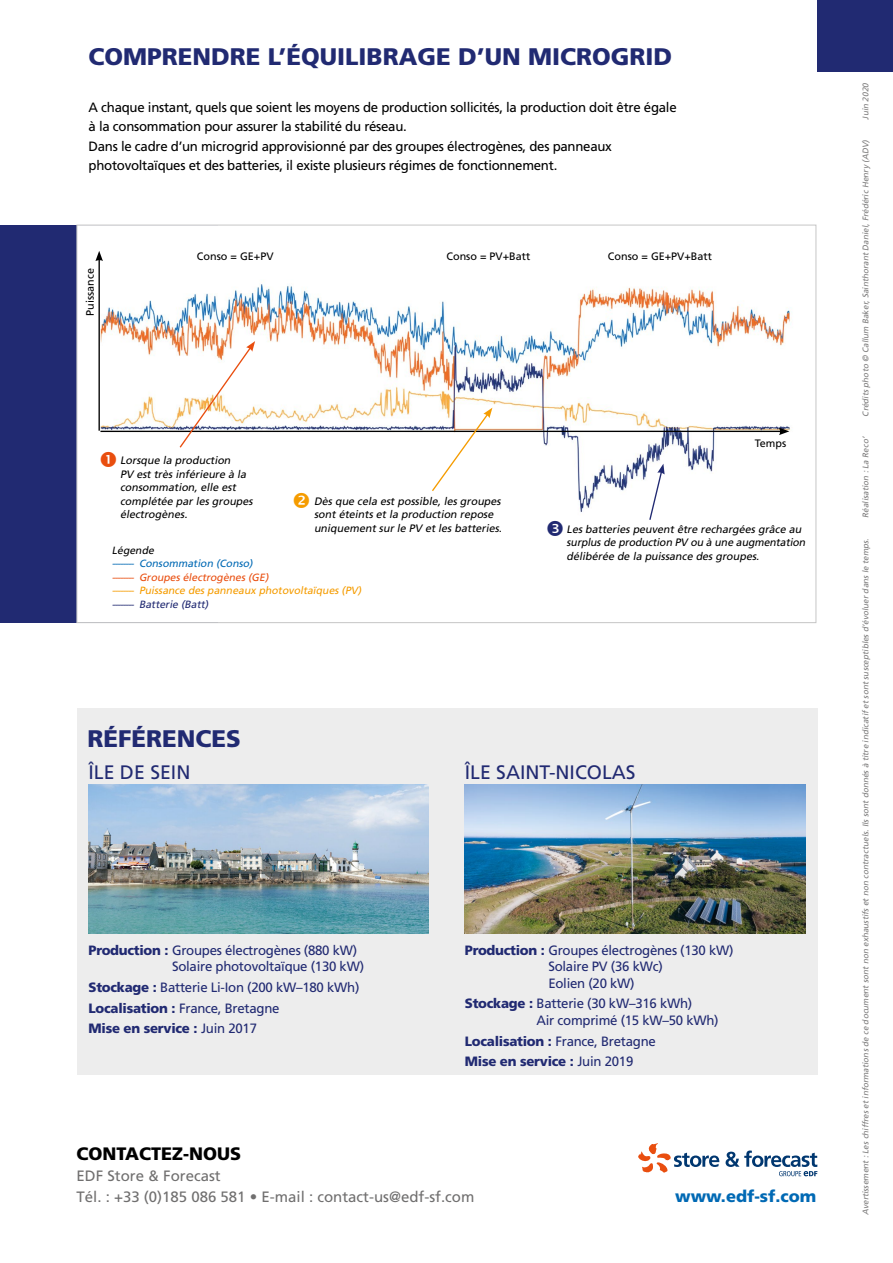
<style>
.page{position:relative;width:893px;height:1263px;background:#fff}
.page>*{position:absolute;margin:0;border:0;box-sizing:border-box;transform-origin:0 0}
.t1{font:900 24px "Frutiger";color:#212a72}
.t2{font:19.5px "Frutiger";color:#212a72}
.t3{font:900 18px "Frutiger";color:#000}
.t4{font:900 16.5px "Frutiger";color:#0069b4}
.t5{font:15px/21px "Frutiger";color:#706f6f}
.t6{font:13.5px/19.5px "Frutiger";letter-spacing:-.02em;color:#000}
.t7{font:13.5px/16.5px "Frutiger";letter-spacing:-.02em;color:#212a72}
.t8{font:900 13.5px/20.7px "Frutiger";letter-spacing:-.02em;color:#212a72}
.t9{font:italic 10.8px/13.5px "Frutiger";color:#000}
.t10{font:10.8px "Frutiger";color:#000}
.t11{font:italic 10.5px "Frutiger";color:#f59c00}
.t12{font:italic 10.5px "Frutiger";color:#e94e0f}
.t13{font:italic 10.5px "Frutiger";color:#0069b4}
.t14{font:italic 10.5px "Frutiger";color:#212a72}
.t15{font:italic 10.5px "Frutiger";color:#000}
.t16{font:italic 8.25px "Frutiger";color:#7c7b7b}
.s1{font-weight:900}
.s2{font-weight:400}
</style>
<div class="page">
<div style="left:0;top:225px;width:217px;height:398px;background:#212a72"></div>
<div style="left:77px;top:225px;width:739px;height:398px;background:#fff;border:1px solid #c6c6c6"></div>
<div style="left:77px;top:709px;width:740px;height:366px;background:#ededed"></div>
<img style="left:98px;top:261px;width:693px;height:251px">
<hr style="left:99px;top:259px;width:1px;height:172px;background:#000">
<svg style="left:95px;top:251px;width:8px;height:10px"></svg>
<hr style="left:100px;top:431px;width:681px;height:1px;background:#000">
<svg style="left:779px;top:428px;width:10px;height:7px"></svg>
<img style="left:465px;top:784px;width:340px;height:149px">
<img style="left:89px;top:784px;width:340px;height:149px">
<svg style="left:178px;top:341px;width:77px;height:108px"></svg>
<svg style="left:431px;top:408px;width:61px;height:85px"></svg>
<svg style="left:648px;top:464px;width:17px;height:56px"></svg>
<div style="left:817px;top:0;width:76px;height:71px;background:#212a72"></div>
<svg style="left:638px;top:1143px;width:81px;height:29px"></svg>
<svg style="left:726px;top:1150px;width:91px;height:26px"></svg>
<svg style="left:101px;top:452px;width:15px;height:15px"></svg>
<svg style="left:294px;top:492px;width:15px;height:16px"></svg>
<h1 class="t1" style="left:89px;top:43px;width:585px">COMPRENDRE L’ÉQUILIBRAGE D’UN MICROGRID</h1>
<p class="t6" style="left:89px;top:97px;width:590px">A chaque instant, quels que soient les moyens de production sollicités, la production doit être égale à la consommation pour assurer la stabilité du réseau.<br>Dans le cadre d’un microgrid approvisionné par des groupes électrogènes, des panneaux photovoltaïques et des batteries, il existe plusieurs régimes de fonctionnement.</p>
<p class="t10" style="left:84px;top:315px;width:49px;rotate:-90deg">Puissance</p>
<p class="t10" style="left:197px;top:250px;width:78px">Conso = GE+PV</p>
<p class="t10" style="left:446px;top:250px;width:85px">Conso = PV+Batt</p>
<p class="t10" style="left:608px;top:250px;width:106px">Conso = GE+PV+Batt</p>
<p class="t9" style="left:120px;top:453px;width:136px">Lorsque la production<br>PV est très inférieure à la consommation, elle est complétée par les groupes électrogènes.</p>
<p class="t9" style="left:314px;top:494px;width:192px">Dès que cela est possible, les groupes sont éteints et la production repose uniquement sur le PV et les batteries.</p>
<p class="t15" style="left:112px;top:544px;width:46px">Légende</p>
<p class="t13" style="left:112px;top:558px;width:144px">-------- Consommation (Conso)</p>
<p class="t12" style="left:112px;top:571px;width:160px">-------- Groupes électrogènes (GE)</p>
<p class="t11" style="left:112px;top:585px;width:253px">-------- Puissance des panneaux photovoltaïques (PV)</p>
<p class="t14" style="left:112px;top:598px;width:100px">-------- Batterie (Batt)</p>
<p class="t10" style="left:755px;top:437px;width:33px">Temps</p>
<p class="t9" style="left:567px;top:522px;width:242px">Les batteries peuvent être rechargées grâce au surplusde production PV ou à une augmentation délibérée de la puissance des groupes.</p>
<h1 class="t1" style="left:87px;top:724px;width:155px">RÉFÉRENCES</h1>
<h2 class="t2" style="left:89px;top:760px;width:103px">ÎLE DE SEIN</h2>
<h2 class="t2" style="left:465px;top:760px;width:172px">ÎLE SAINT-NICOLAS</h2>
<p class="t7" style="left:172px;top:941px;width:194px;text-indent:-83px"><span class="s1">Production :</span> Groupes électrogènes (880 kW)<br>Solaire photovoltaïque (130 kW)</p>
<p class="t7" style="left:89px;top:977px;width:272px;line-height:20.7px"><span class="s1">Stockage :</span> Batterie Li-Ion (200 kW–180 kWh)<br><span class="s1">Localisation :</span> France, Bretagne<br><span class="s1">Mise en service :</span> Juin 2017</p>
<p class="t7" style="left:548px;top:941px;width:187px;text-indent:-83px"><span class="s1">Production :</span> Groupes électrogènes (130 kW)<br>Solaire PV (36 kWc)<br>Eolien (20 kW)</p>
<p class="t7" style="left:537px;top:995px;width:184px;text-indent:-72px"><span class="s1">Stockage :</span> Batterie (30 kW–316 kWh)<br>Air comprimé (15 kW–50 kWh)</p>
<p class="t8" style="left:465px;top:1030px;width:192px">Localisation : <span class="s2">France, Bretagne<br></span>Mise en service : <span class="s2">Juin 2019</span></p>
<h3 class="t3" style="left:77px;top:1143px;width:166px">CONTACTEZ-NOUS</h3>
<h3 class="t5" style="left:77px;top:1165px;width:399px">EDF Store &amp; Forecast<br>Tél. : +33 (0)185 086 581 • E-mail : contact-us@edf-sf.com</h3>
<h3 class="t4" style="left:675px;top:1186px;width:143px">www.edf-sf.com</h3>
<p class="t16" style="left:861px;top:119px;width:39px;rotate:-90deg">Juin 2020</p>
<p class="t16" style="left:861px;top:416px;width:280px;rotate:-90deg">Crédits photo © Callum Baker, Sainthorant Daniel, Frédéric Henry (ADV)</p>
<p class="t16" style="left:861px;top:518px;width:84px;rotate:-90deg">Réalisation : La Reco’</p>
<p class="t16" style="left:861px;top:1215px;width:679px;rotate:-90deg">Avertissement : Les chiffres et informations de ce document sont non exhaustifs et non contractuels. Ils sont donnés à titre indicatif et sont susceptibles d’évoluer dans le temps.</p>
</div>
